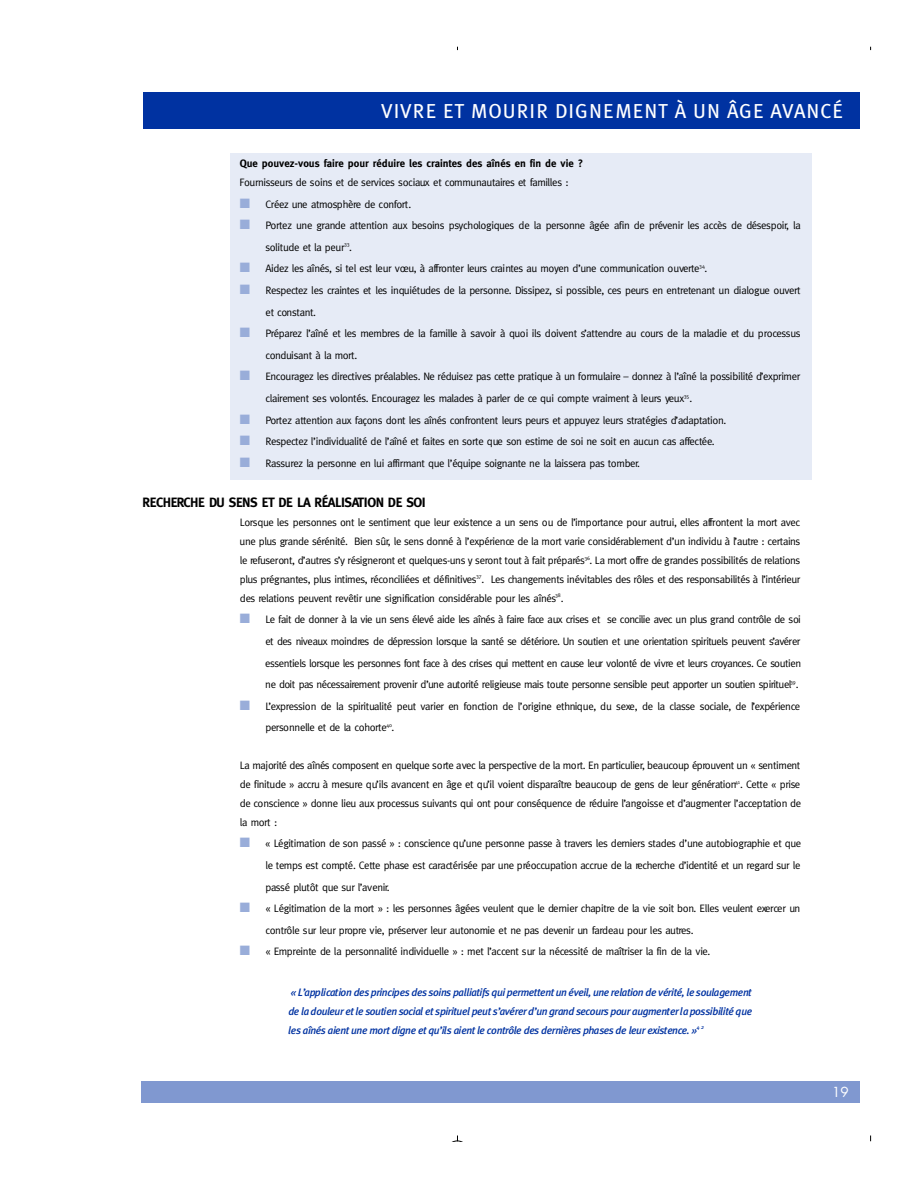
<style>
.page{position:relative;width:918px;height:1188px;background:#fff}
.page>*{position:absolute;margin:0;border:0;box-sizing:border-box;transform-origin:0 0}
.t1{font:20.25px "Meta Plus";letter-spacing:.05em;color:#fff}
.t2{font:700 13.5px "Meta";letter-spacing:-.025em;color:#000}
.t3{font:13.5px "Futura";color:#fff}
.t4{font:10.8px/21.6px "Meta";letter-spacing:-.03em;color:#000}
.t5{font:italic 500 10.8px/18.9px "Meta Plus";letter-spacing:-.03em;color:#0032a1;text-align:justify}
.t6{font:700 10.8px "Meta";color:#000}
.s1{color:#99add9}
</style>
<div class="page">
<div style="left:143px;top:92px;width:717px;height:37px;background:#0032a1"></div>
<div style="left:231px;top:154px;width:581px;height:326px;background:#e6ebf6"></div>
<div style="left:141px;top:1081px;width:719px;height:22px;background:#8098d0"></div>
<svg style="left:451px;top:1136px;width:12px;height:6px"></svg>
<h1 class="t1" style="left:381px;top:102px;width:463px">V I V RE ET M O URIR DIGNEMEN T À UN ÂGE AVAN C É</h1>
<p class="t6" style="left:240px;top:159px;width:345px">Que pouvez-vous faire pour réduire les craintes des aînés en fin de vie ?</p>
<p class="t4" style="left:240px;top:172px;width:331px">Fournisseurs de soins et de services sociaux et communautaires et familles :</p>
<p class="t4" style="left:240px;top:194px;width:173px"><span class="s1">■</span> Cr é ez une atmosphère de confort.</p>
<p class="t4" style="left:265px;top:215px;width:537px;text-indent:-26px"><span class="s1">■</span> Po r t ez une grande attention aux besoins psychologiques de la personne âgée afin de prévenir les accès de désespoir, la solitude et la peur<sup>3</sup> <sup>3</sup>.</p>
<p class="t4" style="left:240px;top:258px;width:469px"><span class="s1">■</span> A i d ez les aînés, si tel est leur vœu, à aff ronter leurs craintes au moyen d’une communication ouve r t e<sup>3</sup> <sup>4</sup>.</p>
<p class="t4" style="left:266px;top:280px;width:536px;text-indent:-26px"><span class="s1">■</span> Re s p e c t ez les craintes et les inquiétudes de la personne. Di s s i p ez, si possible, ces peurs en entretenant un dialogue ouve r t et constant.</p>
<p class="t4" style="left:266px;top:323px;width:537px;text-indent:-26px"><span class="s1">■</span> Pr é p a rez l’aîné et les membres de la famille à savoir à quoi ils doivent s’ a t t e n d re au cours de la maladie et du pro c e s s u s conduisant à la mort.</p>
<p class="t4" style="left:265px;top:366px;width:536px;text-indent:-26px"><span class="s1">■</span> En c o u r a g ez les dire c t i ves préalables. Ne réduisez pas cette pratique à un formulaire – donnez à l’aîné la possibilité d’ e x p r i m e r c l a i rement ses volontés. En c o u r a g ez les malades à parler de ce qui compte vraiment à leurs ye u x<sup>3</sup> <sup>5</sup>.</p>
<p class="t4" style="left:240px;top:410px;width:488px"><span class="s1">■</span> Po r t ez attention aux façons dont les aînés confrontent leurs peurs et appuyez leurs stratégies d’ a d a p t a t i o n .</p>
<p class="t4" style="left:240px;top:431px;width:476px"><span class="s1">■</span> Re s p e c t ez l’individualité de l’aîné et faites en sorte que son estime de soi ne soit en aucun cas affectée.</p>
<p class="t4" style="left:240px;top:453px;width:402px"><span class="s1">■</span> R a s s u rez la personne en lui affirmant que l’équipe soignante ne la laissera pas tomber.</p>
<p class="t2" style="left:143px;top:497px;width:285px">R E C H E RCHE DU SENS ET DE LA R É A L I S ATION DE SOI</p>
<p class="t4" style="left:240px;top:514px;width:562px;line-height:18.9px;text-align:justify">Lorsque les personnes ont le sentiment que leur existence a un sens ou de l’importance pour autrui, elles aff rontent la mort ave c une plus grande sérénité. Bien sûr, le sens donné à l’expérience de la mort varie considérablement d’un individu à l’ a u t re : certains le re f u s e ront, d’ a u t res s’y résigneront et quelques-uns y seront tout à fait préparés<sup>3</sup> <sup>6</sup>. La mort off re de grandes possibilités de re l a t i o n s plus prégnantes, plus intimes, réconciliées et définitive s<sup>3</sup> <sup>7</sup>. Les changements inévitables des rôles et des responsabilités à l’ i n t é r i e u r des relations peuvent revêtir une signification considérable pour les aînés<sup>3</sup> <sup>8</sup>.</p>
<p class="t4" style="left:265px;top:609px;width:537px;text-align:justify;text-indent:-25px"><span class="s1">■</span> Le fait de donner à la vie un sens élevé aide les aînés à faire face aux crises et se concilie avec un plus grand contrôle de soi et des niveaux moindres de dépression lorsque la santé se détériore. Un soutien et une orientation spirituels peuvent s’ a v é re r essentiels lorsque les personnes font face à des crises qui mettent en cause leur volonté de vivre et leurs croyances. Ce soutien ne doit pas nécessairement provenir d’une autorité religieuse mais toute personne sensible peut apporter un soutien spirituel<sup>3</sup> <sup>9</sup>.</p>
<p class="t4" style="left:266px;top:696px;width:536px;text-indent:-26px"><span class="s1">■</span> L’ e x p ression de la spiritualité peut varier en fonction de l’origine ethnique, du sexe, de la classe sociale, de l’ e x p é r i e n c e personnelle et de la cohorte<sup>4</sup> <sup>0</sup>.</p>
<p class="t4" style="left:240px;top:757px;width:563px;line-height:18.9px;text-align:justify">La majorité des aînés composent en quelque sorte avec la perspective de la mort. En particulier, beaucoup épro u vent un « sentiment de finitude » accru à mesure qu’ils avancent en âge et qu’il voient disparaître beaucoup de gens de leur génération<sup>4</sup> <sup>1</sup>. Cette « prise de conscience » donne lieu aux processus suivants qui ont pour conséquence de réduire l’angoisse et d’augmenter l’acceptation de la mort :</p>
<p class="t4" style="left:265px;top:834px;width:537px;text-align:justify;text-indent:-25px"><span class="s1">■</span> « Légitimation de son passé » : conscience qu’une personne passe à travers les derniers stades d’une autobiographie et que le temps est compté. Cette phase est caractérisée par une préoccupation accrue de la re c h e rche d’identité et un re g a rd sur le passé plutôt que sur l’ a ve n i r.</p>
<p class="t4" style="left:265px;top:898px;width:536px;text-indent:-26px"><span class="s1">■</span> « Légitimation de la mort » : les personnes âgées veulent que le dernier chapitre de la vie soit bon. Elles veulent exe rcer un contrôle sur leur pro p re vie, préserver leur autonomie et ne pas devenir un fardeau pour les autre s .</p>
<p class="t4" style="left:240px;top:942px;width:472px"><span class="s1">■</span> « Em p reinte de la personnalité individuelle » : met l’accent sur la nécessité de maîtriser la fin de la vie.</p>
<p class="t5" style="left:288px;top:983px;width:466px">« L’application des principes des soins palliatifs qui permettent un éveil, une relation de vérité, le soulagement de la douleur et le soutien social et spirituel peut s’avérer d’un grand secours pour augmenter la possibilité que les aînés aient une mort digne et qu’ils aient le contrôle des dernières phases de leur existence. »<sup>4</sup> <sup>2</sup></p>
<p class="t3" style="left:832px;top:1085px;width:18px">19</p>
</div>
